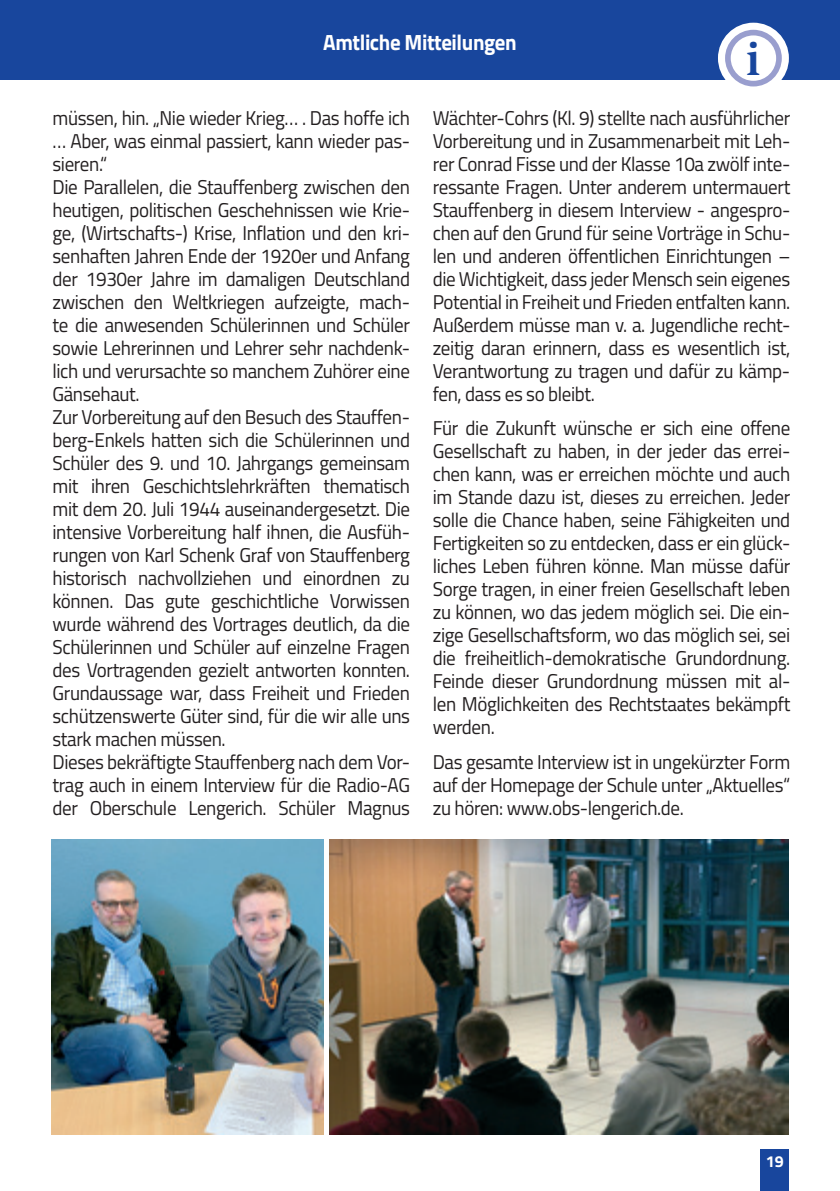
<style>
.page{position:relative;width:840px;height:1191px;background:#fff}
.page>*{position:absolute;margin:0;border:0;box-sizing:border-box;transform-origin:0 0}
.t1{font:700 47.4px "Slimbach Std";color:#18469d;scale:.95 1}
.t2{font:700 22px "Titillium Web";letter-spacing:-.02em;color:#fff;scale:.95 1}
.t3{font:20px/23px "Titillium Web";letter-spacing:-.02em;color:#231f20;text-align:justify;scale:.95 1}
.t4{font:700 16px "Titillium Web";color:#fff}
</style>
<div class="page">
<div style="left:0;top:0;width:839px;height:79px;background:#18469d"></div>
<div style="left:760px;top:1149px;width:28px;height:42px;background:#18469d"></div>
<div style="left:717px;top:23px;width:71px;height:71px;background:#fff;border-radius:50%"></div>
<div style="left:724px;top:30px;width:57px;height:56px;background:#999ece;border-radius:50%"></div>
<div style="left:730px;top:35px;width:45px;height:46px;background:#fff;border-radius:50%"></div>
<img style="left:329px;top:839px;width:459px;height:295px">
<img style="left:51px;top:839px;width:272px;height:295px">
<p class="t2" style="left:323px;top:26px;width:205px">Amtliche Mitteilungen</p>
<h1 class="t1" style="left:745px;top:31px;width:16px">i</h1>
<p class="t3" style="left:52px;top:105px;width:378px;text-align:left">müssen, hin. „Nie wieder Krieg… . Das hoffe ich … Aber, was einmal passiert, kann wieder pas&shy;sieren.“<br>Die Parallelen, die Stauffenberg zwischen den heutigen, politischen Geschehnissen wie Krie&shy;ge, (Wirtschafts-) Krise, Inflation und den kri&shy;senhaften Jahren Ende der 1920er und Anfang der 1930er Jahre im damaligen Deutschland zwischen den Weltkriegen aufzeigte, mach&shy;te die anwesenden Schülerinnen und Schüler sowie Lehrerinnen und Lehrer sehr nachdenk&shy;lich und verursachte so manchem Zuhörer eine Gänsehaut.<br>Zur Vorbereitung auf den Besuch des Stauffen&shy;berg-Enkels hatten sich die Schülerinnen und Schüler des 9. und 10. Jahrgangs gemeinsam mit ihren Geschichtslehrkräften thematisch mit dem 20. Juli 1944 auseinandergesetzt. Die intensive Vorbereitung half ihnen, die Ausfüh&shy;rungen von Karl Schenk Graf von Stauffenberg historisch nachvollziehen und einordnen zu können. Das gute geschichtliche Vorwissen wurde während des Vortrages deutlich, da die Schülerinnen und Schüler auf einzelne Fragen des Vortragenden gezielt antworten konnten.<br>Grundaussage war, dass Freiheit und Frieden schützenswerte Güter sind, für die wir alle uns stark machen müssen.<br>Dieses bekräftigte Stauffenberg nach dem Vor&shy;trag auch in einem Interview für die Radio-AG der Oberschule Lengerich. Schüler Magnus</p>
<p class="t3" style="left:432px;top:105px;width:378px">Wächter-Cohrs (Kl. 9) stellte nach ausführlicher Vorbereitung und in Zusammenarbeit mit Leh&shy;rer Conrad Fisse und der Klasse 10a zwölf inte&shy;ressante Fragen. Unter anderem untermauert Stauffenberg in diesem Interview - angespro&shy;chen auf den Grund für seine Vorträge in Schu&shy;len und anderen öffentlichen Einrichtungen – die Wichtigkeit, dass jeder Mensch sein eigenes Potential in Freiheit und Frieden entfalten kann.<br>Außerdem müsse man v. a. Jugendliche recht&shy;zeitig daran erinnern, dass es wesentlich ist, Verantwortung zu tragen und dafür zu kämp&shy;fen, dass es so bleibt.</p>
<p class="t3" style="left:432px;top:416px;width:378px">Für die Zukunft wünsche er sich eine offene Gesellschaft zu haben, in der jeder das errei&shy;chen kann, was er erreichen möchte und auch im Stande dazu ist, dieses zu erreichen. Jeder solle die Chance haben, seine Fähigkeiten und Fertigkeiten so zu entdecken, dass er ein glück&shy;liches Leben führen könne. Man müsse dafür Sorge tragen, in einer freien Gesellschaft leben zu können, wo das jedem möglich sei. Die ein&shy;zige Gesellschaftsform, wo das möglich sei, sei die freiheitlich-demokratische Grundordnung.<br>Feinde dieser Grundordnung müssen mit al&shy;len Möglichkeiten des Rechtstaates bekämpft werden.</p>
<p class="t3" style="left:432px;top:749px;width:377px">Das gesamte Interview ist in ungekürzter Form auf der Homepage der Schule unter „Aktuelles“ zu hören: www.obs-lengerich.de.</p>
<p class="t4" style="left:765px;top:1149px;width:19px">19</p>
</div>
